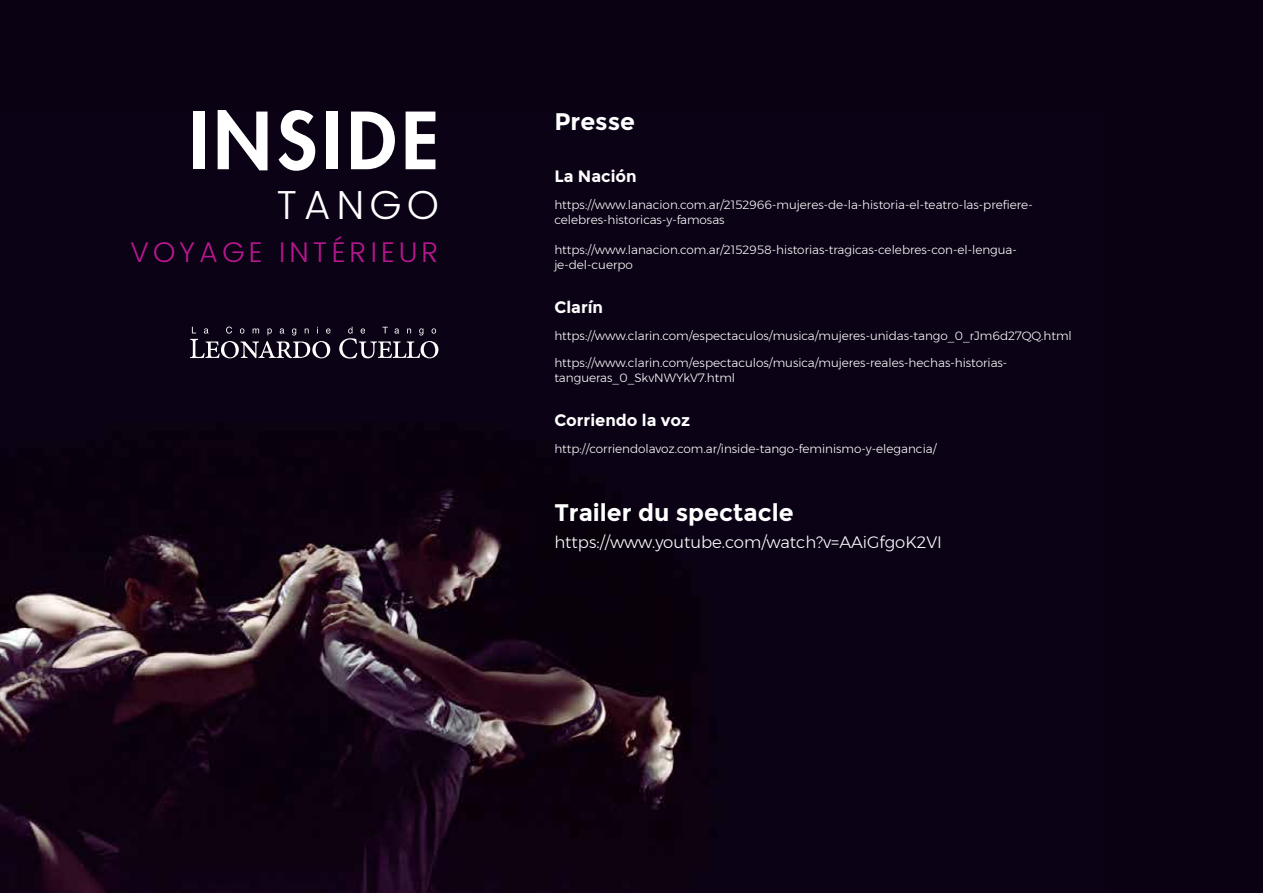
<style>
.page{position:relative;width:1263px;height:893px;background:#0a0112}
.page>*{position:absolute;margin:0;border:0;box-sizing:border-box;transform-origin:0 0}
.t1{font:800 76.5px "Futura Std";letter-spacing:.07em;color:#fff}
.t2{font:300 40.5px "Poppins";letter-spacing:.14em;color:#fff}
.t3{font:300 28.5px "Poppins";letter-spacing:.14em;color:#b5188d}
.t4{font:700 24px "Montserrat";color:#fff}
.t5{font:300 16.5px "Montserrat";color:#fff}
.t6{font:700 16.5px "Montserrat";color:#fff}
.t7{font:300 12px/15px "Montserrat";color:#fff}
</style>
<div class="page">
<img style="left:0;top:326px;width:692px;height:567px">
<svg style="left:190px;top:327px;width:140px;height:31px"></svg>
<svg style="left:339px;top:327px;width:99px;height:32px"></svg>
<h1 class="t1" style="left:189px;top:93px;width:251px">INSIDE</h1>
<h2 class="t2" style="left:276px;top:176px;width:164px">TANGO</h2>
<h3 class="t3" style="left:130px;top:232px;width:310px">VOYAGE INTÉRIEUR</h3>
<h3 class="t4" style="left:554px;top:107px;width:82px">Presse</h3>
<h3 class="t6" style="left:554px;top:166px;width:84px">La Nación</h3>
<p class="t7" style="left:554px;top:197px;width:480px">https://www.lanacion.com.ar/2152966-mujeres-de-la-historia-el-teatro-las-prefiere&shy;celebres-historicas-y-famosas</p>
<p class="t7" style="left:554px;top:242px;width:464px">https://www.lanacion.com.ar/2152958-historias-tragicas-celebres-con-el-lengua&shy;je-del-cuerpo</p>
<h3 class="t6" style="left:554px;top:297px;width:50px">Clarín</h3>
<p class="t7" style="left:554px;top:328px;width:519px">https://www.clarin.com/espectaculos/musica/mujeres-unidas-tango_0_rJm6d27QQ.html</p>
<p class="t7" style="left:554px;top:355px;width:454px">https://www.clarin.com/espectaculos/musica/mujeres-reales-hechas-historias&shy;tangueras_0_SkvNWYkV7.html</p>
<h3 class="t6" style="left:554px;top:410px;width:137px">Corriendo la voz</h3>
<p class="t7" style="left:554px;top:441px;width:384px">http://corriendolavoz.com.ar/inside-tango-feminismo-y-elegancia/</p>
<h3 class="t4" style="left:554px;top:498px;width:241px">Trailer du spectacle</h3>
<h3 class="t5" style="left:554px;top:529px;width:389px">https://www.youtube.com/watch?v=AAiGfgoK2VI</h3>
</div>
